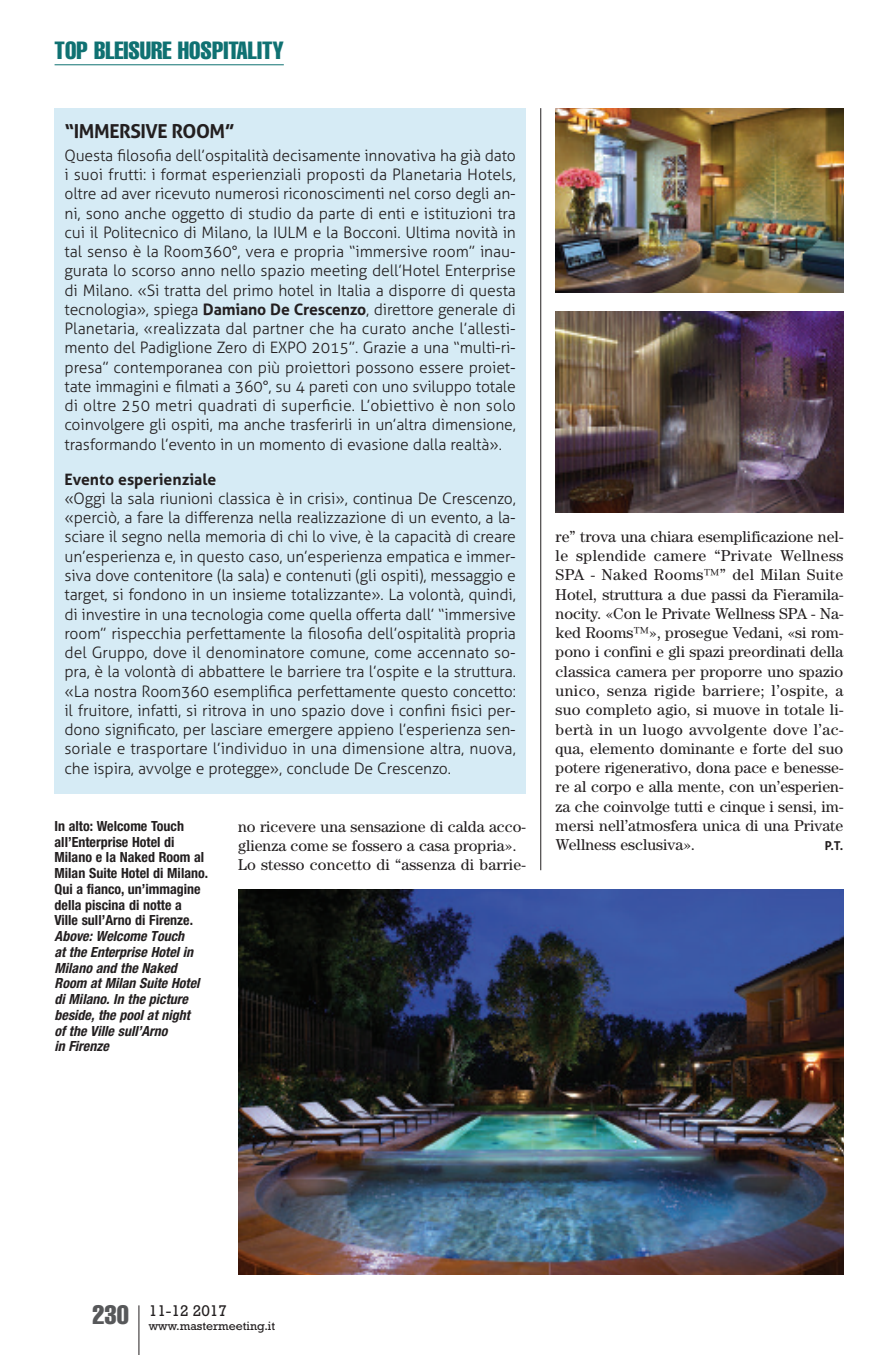
<style>
.page{position:relative;width:893px;height:1355px;background:#fff}
.page>*{position:absolute;margin:0;border:0;box-sizing:border-box;transform-origin:0 0}
.t1{font:extra-condensed 24.5px "Helvetica";color:#0f7172}
.t2{font:700 19.25px "Aller";letter-spacing:-.025em;color:#231f20}
.t3{font:300 15.75px/19.2px "Aller";letter-spacing:-.01em;color:#231f20;text-align:justify}
.t4{font:15.75px/19.2px "Century";color:#231f20}
.t5{font:700 15.75px "Aller";color:#231f20}
.t6{font:15.75px "Rockwell";color:#231f20}
.t7{font:700 condensed 14px/15.8px "Helvetica Neue";color:#231f20}
.t8{font:italic 700 condensed 14px/15.8px "Helvetica Neue";color:#231f20}
.t9{font:12.25px "Rockwell";color:#231f20}
.t10{font:700 12.25px "Aller";color:#231f20}
.s1{font-weight:700}
</style>
<div class="page">
<hr style="left:138px;top:1305px;width:1px;height:49px;background:#231f20">
<hr style="left:55px;top:64px;width:229px;height:1px;background:#0f7172">
<hr style="left:540px;top:108px;width:1px;height:762px;background:#231f20">
<div style="left:55px;top:108px;width:471px;height:685px;background:#d6ebf5"></div>
<img style="left:238px;top:889px;width:605px;height:385px">
<img style="left:556px;top:108px;width:287px;height:184px">
<img style="left:556px;top:312px;width:287px;height:201px">
<h1 class="t1" style="left:55px;top:42px;width:231px">TOP BLEISURE HOSPITALITY</h1>
<p class="t2" style="left:64px;top:119px;width:172px">“IMMERSIVE ROOM”</p>
<p class="t3" style="left:64px;top:146px;width:453px">Questa filosofia dell’ospitalità decisamente innovativa ha già dato i suoi frutti: i format esperienziali proposti da Planetaria Hotels, oltre ad aver ricevuto numerosi riconoscimenti nel corso degli an&shy;ni, sono anche oggetto di studio da parte di enti e istituzioni tra cui il Politecnico di Milano, la IULM e la Bocconi. Ultima novità in tal senso è la Room360°, vera e propria “immersive room” inau&shy;gurata lo scorso anno nello spazio meeting dell’Hotel Enterprise di Milano. «Si tratta del primo hotel in Italia a disporre di questa tecnologia», spiega <span class="s1">Damiano De Crescenzo</span>, direttore generale di Planetaria, «realizzata dal partner che ha curato anche l’allesti&shy;mento del Padiglione Zero di EXPO 2015”. Grazie a una “multi-ri&shy;presa” contemporanea con più proiettori possono essere proiet&shy;tate immagini e filmati a 360°, su 4 pareti con uno sviluppo totale di oltre 250 metri quadrati di superficie. L’obiettivo è non solo coinvolgere gli ospiti, ma anche trasferirli in un’altra dimensione, trasformando l’evento in un momento di evasione dalla realtà».</p>
<p class="t5" style="left:64px;top:469px;width:153px">Evento esperienziale</p>
<p class="t3" style="left:64px;top:489px;width:453px">«Oggi la sala riunioni classica è in crisi», continua De Crescenzo, «perciò, a fare la differenza nella realizzazione di un evento, a la&shy;sciare il segno nella memoria di chi lo vive, è la capacità di creare un’esperienza e, in questo caso, un’esperienza empatica e immer&shy;siva dove contenitore (la sala) e contenuti (gli ospiti), messaggio e target, si fondono in un insieme totalizzante». La volontà, quindi, di investire in una tecnologia come quella offerta dall’ “immersive room” rispecchia perfettamente la filosofia dell’ospitalità propria del Gruppo, dove il denominatore comune, come accennato so&shy;pra, è la volontà di abbattere le barriere tra l’ospite e la struttura. «La nostra Room360 esemplifica perfettamente questo concetto: il fruitore, infatti, si ritrova in uno spazio dove i confini fisici per&shy;dono significato, per lasciare emergere appieno l’esperienza sen&shy;soriale e trasportare l’individuo in una dimensione altra, nuova, che ispira, avvolge e protegge», conclude De Crescenzo.</p>
<p class="t7" style="left:55px;top:819px;width:155px">In alto: Welcome Touch all’Enterprise Hotel di<br>Milano e la Naked Room al<br>Milan Suite Hotel di Milano.<br>Qui a fianco, un’immagine della piscina di notte a<br>Ville sull’Arno di Firenze.</p>
<p class="t8" style="left:55px;top:929px;width:147px">Above: Welcome Touch<br>at the Enterprise Hotel in<br>Milano and the Naked<br>Room at Milan Suite Hotel di Milano. In the picture beside, the pool at night of the Ville sull’Arno<br>in Firenze</p>
<p class="t4" style="left:238px;top:818px;width:289px">no ricevere una sensazione di calda acco&shy;glienza come se fossero a casa propria».<br>Lo stesso concetto di “assenza di barrie-</p>
<p class="t4" style="left:556px;top:528px;width:289px;text-align:justify">re” trova una chiara esemplificazione nel&shy;le splendide camere “Private Wellness SPA - Naked Rooms™” del Milan Suite Hotel, struttura a due passi da Fieramila&shy;nocity. «Con le Private Wellness SPA - Na&shy;ked Rooms™», prosegue Vedani, «si rom&shy;pono i confini e gli spazi preordinati della classica camera per proporre uno spazio unico, senza rigide barriere; l’ospite, a suo completo agio, si muove in totale li&shy;bertà in un luogo avvolgente dove l’ac&shy;qua, elemento dominante e forte del suo potere rigenerativo, dona pace e benesse&shy;re al corpo e alla mente, con un’esperien&shy;za che coinvolge tutti e cinque i sensi, im&shy;mersi nell’atmosfera unica di una Private Wellness esclusiva».</p>
<p class="t10" style="left:825px;top:838px;width:20px">P.T.</p>
<p class="t9" style="left:92px;top:1321px;width:184px"><sup>230</sup> www.mastermeeting.it</p>
<p class="t6" style="left:149px;top:1305px;width:80px">11-12 2017</p>
</div>
